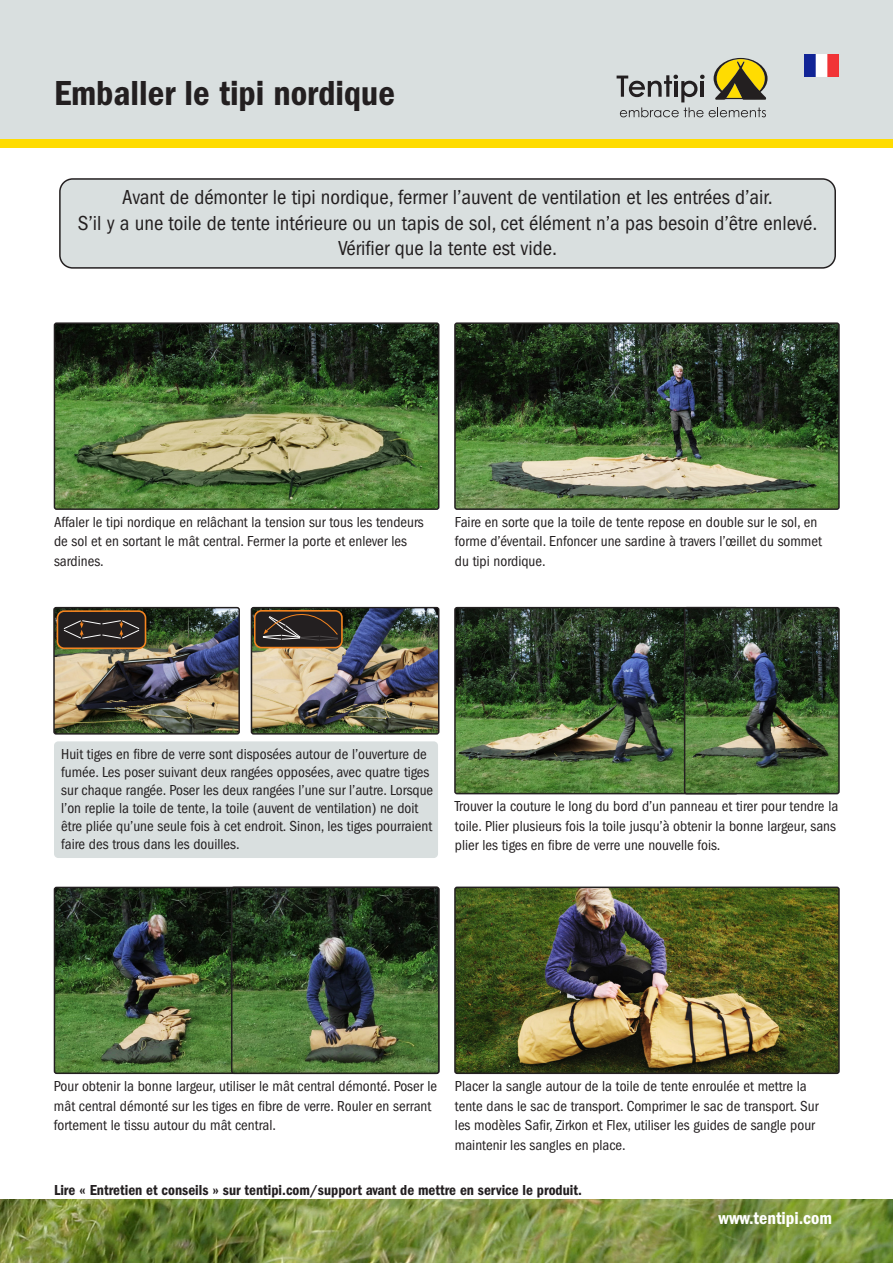
<style>
.page{position:relative;width:893px;height:1263px;background:#fff}
.page>*{position:absolute;margin:0;border:0;box-sizing:border-box;transform-origin:0 0}
.t1{font:36px "ITC Franklin Gothic Std Dm Cd";color:#231f20}
.t2{font:condensed 21px/25.2px "ITC Franklin Gothic Std";color:#231f20;text-align:center}
.t3{font:18px "ITC Franklin Gothic Std Dm Cd";color:#fff}
.t4{font:condensed 15px/19.5px "ITC Franklin Gothic Std";color:#231f20}
.t5{font:15px "ITC Franklin Gothic Std Dm Cd";color:#231f20}
</style>
<div class="page">
<img style="left:0;top:1199px;width:893px;height:64px">
<div style="left:0;top:0;width:893px;height:139px;background:#d9dfdf"></div>
<div style="left:0;top:139px;width:893px;height:8px;background:#ffdc01"></div>
<svg style="left:617px;top:58px;width:150px;height:59px"></svg>
<img style="left:57px;top:325px;width:379px;height:182px">
<div style="left:54px;top:322px;width:385px;height:188px;border:2px solid #231f20;border-radius:2px"></div>
<img style="left:457px;top:325px;width:380px;height:182px">
<div style="left:454px;top:322px;width:386px;height:188px;border:2px solid #231f20;border-radius:2px"></div>
<img style="left:56px;top:610px;width:181px;height:122px">
<div style="left:53px;top:607px;width:187px;height:128px;border:2px solid #231f20;border-radius:2px"></div>
<img style="left:254px;top:610px;width:182px;height:122px">
<div style="left:251px;top:607px;width:188px;height:128px;border:2px solid #231f20;border-radius:2px"></div>
<div style="left:57px;top:611px;width:89px;height:37px;background:#231f20;border-radius:7px"></div>
<div style="left:57px;top:610px;width:89px;height:39px;border:2px solid #f58520;border-radius:7px"></div>
<svg style="left:63px;top:620px;width:77px;height:19px"></svg>
<div style="left:255px;top:611px;width:87px;height:37px;background:#231f20;border-radius:7px"></div>
<div style="left:254px;top:610px;width:88px;height:38px;border:2px solid #f58520;border-radius:7px"></div>
<svg style="left:262px;top:610px;width:76px;height:31px"></svg>
<img style="left:54px;top:887px;width:177px;height:184px">
<div style="left:54px;top:887px;width:385px;height:187px;border:2px solid #231f20;border-radius:2px"></div>
<div style="left:54px;top:741px;width:384px;height:117px;background:#d9dfdf;border-radius:4px"></div>
<div style="left:60px;top:179px;width:775px;height:89px;background:#d9dfdf;border-radius:13px"></div>
<div style="left:59px;top:178px;width:777px;height:91px;border:2px solid #231f20;border-radius:13px"></div>
<img style="left:457px;top:889px;width:380px;height:182px">
<div style="left:454px;top:886px;width:386px;height:188px;border:2px solid #231f20;border-radius:2px"></div>
<img style="left:457px;top:610px;width:227px;height:181px">
<div style="left:454px;top:607px;width:284px;height:187px;border:2px solid #231f20;border-radius:2px"></div>
<img style="left:687px;top:610px;width:150px;height:181px">
<div style="left:684px;top:607px;width:156px;height:187px;border:2px solid #231f20;border-radius:2px"></div>
<img style="left:234px;top:889px;width:202px;height:182px">
<div style="left:231px;top:886px;width:208px;height:188px;border:2px solid #231f20;border-radius:2px"></div>
<img style="left:805px;top:54px;width:34px;height:23px">
<h1 class="t1" style="left:54px;top:73px;width:342px">Emballer le tipi nordique</h1>
<h2 class="t2" style="left:78px;top:185px;width:741px">Avant de démonter le tipi nordique, fermer l’auvent de ventilation et les entrées d’air.<br>S’il y a une toile de tente intérieure ou un tapis de sol, cet élément n’a pas besoin d’être enlevé.<br>Vérifier que la tente est vide.</h2>
<p class="t4" style="left:54px;top:512px;width:371px">Affaler le tipi nordique en relâchant la tension sur tous les tendeurs de sol et en sortant le mât central. Fermer la porte et enlever les sardines.</p>
<p class="t4" style="left:455px;top:512px;width:368px">Faire en sorte que la toile de tente repose en double sur le sol, en forme d’éventail. Enfoncer une sardine à travers l’œillet du sommet du tipi nordique.</p>
<p class="t4" style="left:61px;top:745px;width:373px;line-height:18px">Huit tiges en fibre de verre sont disposées autour de l’ouverture de fumée. Les poser suivant deux rangées opposées, avec quatre tiges sur chaque rangée. Poser les deux rangées l’une sur l’autre. Lorsque l’on replie la toile de tente, la toile (auvent de ventilation) ne doit être pliée qu’une seule fois à cet endroit. Sinon, les tiges pourraient faire des trous dans les douilles.</p>
<p class="t4" style="left:455px;top:797px;width:385px">Trouver la couture le long du bord d’un panneau et tirer pour tendre la toile. Plier plusieurs fois la toile jusqu’à obtenir la bonne largeur, sans plier les tiges en fibre de verre une nouvelle fois.</p>
<p class="t4" style="left:54px;top:1076px;width:385px">Pour obtenir la bonne largeur, utiliser le mât central démonté. Poser le mât central démonté sur les tiges en fibre de verre. Rouler en serrant fortement le tissu autour du mât central.</p>
<p class="t4" style="left:455px;top:1076px;width:365px">Placer la sangle autour de la toile de tente enroulée et mettre la tente dans le sac de transport. Comprimer le sac de transport. Sur les modèles Safir, Zirkon et Flex, utiliser les guides de sangle pour maintenir les sangles en place.</p>
<p class="t5" style="left:54px;top:1181px;width:529px">Lire « Entretien et conseils » sur tentipi.com/support avant de mettre en service le produit.</p>
<p class="t3" style="left:719px;top:1208px;width:115px">www.tentipi.com</p>
</div>
